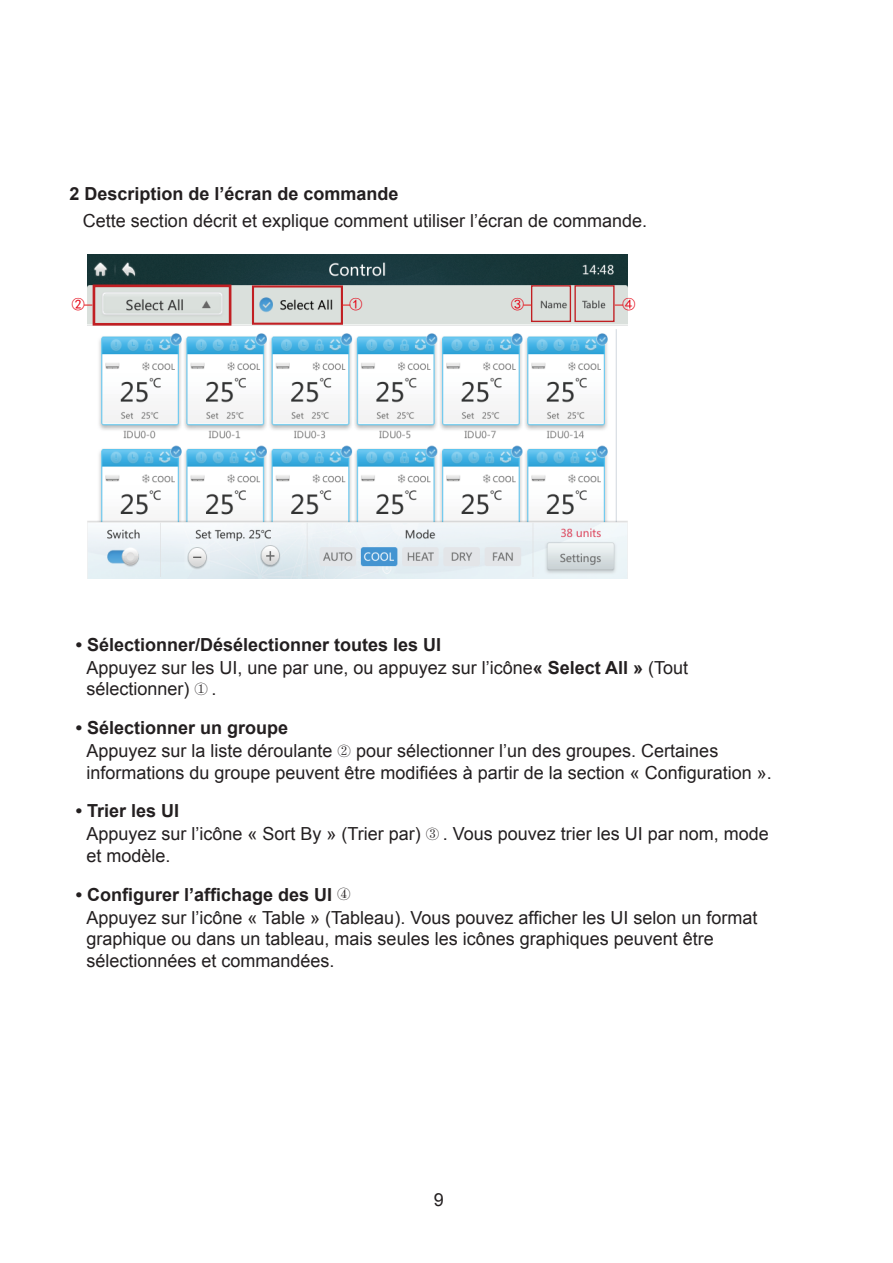
<style>
.page{position:relative;width:893px;height:1263px;background:#fff}
.page>*{position:absolute;margin:0;border:0;box-sizing:border-box;transform-origin:0 0}
.Paragraph_Style31{font:18px/21.6px "Arial";color:#231f20}
.Paragraph_Style3{font:700 18px "Arial";color:#231f20}
.Paragraph_Style36{font:18px "Arial";color:#231f20}
.Paragraph_Style16{font:700 18px "Arial";color:#231f20}
.t1{font:13.5px "Sim Hei";color:#e50012}
.s1{font-weight:700}
.s2{font-family:"Adobe Song Std";font-weight:300;font-size:13.5px}
</style>
<div class="page">
<img style="left:88px;top:255px;width:540px;height:324px">
<div style="left:93px;top:285px;width:138px;height:41px;border:3px solid #c11f23"></div>
<div style="left:531px;top:285px;width:40px;height:37px;border:1px solid #c11f23"></div>
<div style="left:252px;top:285px;width:91px;height:40px;border:2px solid #c11f23"></div>
<div style="left:574px;top:285px;width:41px;height:37px;border:1px solid #c11f23"></div>
<p class="Paragraph_Style16" style="left:69px;top:181px;width:331px">2 Description de l’écran de commande</p>
<p class="Paragraph_Style36" style="left:83px;top:209px;width:566px">Cette section décrit et explique comment utiliser l’écran de commande.</p>
<p class="t1" style="left:72px;top:298px;width:15px">②</p>
<p class="t1" style="left:349px;top:298px;width:15px">①</p>
<p class="t1" style="left:511px;top:298px;width:15px">③</p>
<p class="t1" style="left:622px;top:298px;width:15px">④</p>
<p class="Paragraph_Style3" style="left:76px;top:632px;width:367px">• Sélectionner/Désélectionner toutes les UI</p>
<p class="Paragraph_Style31" style="left:86px;top:657px;width:603px">Appuyez sur les UI, une par une, ou appuyez sur l’icône<span class="s1">« Select All »</span> (Tout sélectionner) <span class="s2">①</span> .</p>
<p class="Paragraph_Style3" style="left:76px;top:715px;width:214px">• Sélectionner un groupe</p>
<p class="Paragraph_Style31" style="left:86px;top:740px;width:687px">Appuyez sur la liste déroulante <span class="s2">②</span> pour sélectionner l’un des groupes. Certaines informations du groupe peuvent être modifiées à partir de la section « Configuration ».</p>
<p class="Paragraph_Style3" style="left:76px;top:799px;width:105px">• Trier les UI</p>
<p class="Paragraph_Style31" style="left:86px;top:823px;width:684px">Appuyez sur l’icône « Sort By » (Trier par) <span class="s2">③</span> . Vous pouvez trier les UI par nom, mode et modèle.</p>
<p class="Paragraph_Style3" style="left:76px;top:882px;width:276px">• Configurer l’affichage des UI <span class="s2">④</span></p>
<p class="Paragraph_Style31" style="left:86px;top:907px;width:673px">Appuyez sur l’icône « Table » (Tableau). Vous pouvez afficher les UI selon un format graphique ou dans un tableau, mais seules les icônes graphiques peuvent être sélectionnées et commandées.</p>
<p class="Paragraph_Style31" style="left:434px;top:1189px;width:12px">9</p>
</div>
